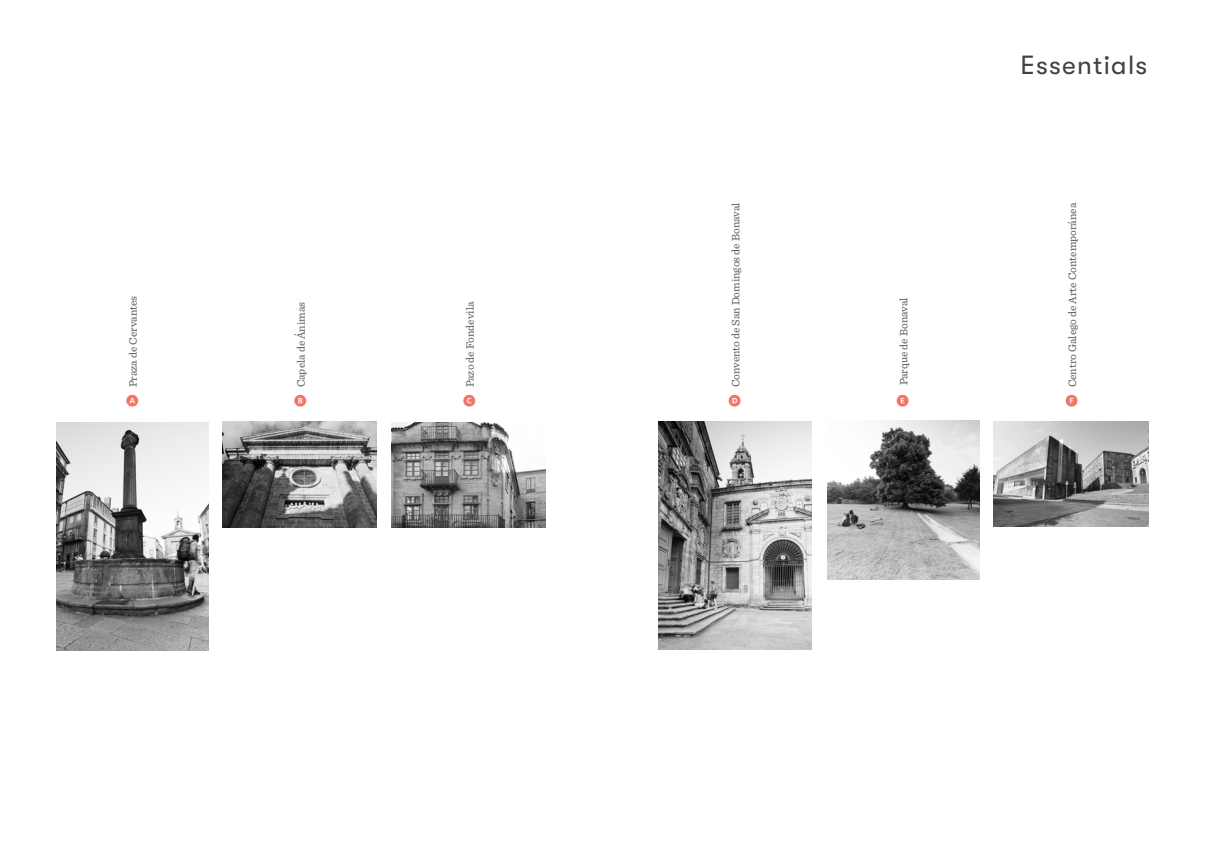
<style>
.page{position:relative;width:1205px;height:851px;background:#fff}
.page>*{position:absolute;margin:0;border:0;box-sizing:border-box;transform-origin:0 0}
.t1{font:26.25px "GT Walsheim";letter-spacing:.05em;color:#414042}
.t2{font:12.5px "Whitney Index Black Round Bd";color:#f37465}
.t3{font:11.25px "Sentinel";color:#58595b}
</style>
<div class="page">
<img style="left:993px;top:421px;width:155px;height:105px">
<img style="left:827px;top:421px;width:152px;height:158px">
<img style="left:658px;top:421px;width:153px;height:228px">
<img style="left:391px;top:422px;width:155px;height:105px">
<img style="left:222px;top:422px;width:155px;height:105px">
<img style="left:56px;top:422px;width:152px;height:228px">
<p class="t3" style="left:125px;top:387px;width:93px;rotate:-90deg">Praza de Cervantes</p>
<p class="t3" style="left:293px;top:387px;width:87px;rotate:-90deg">Capela de Ánimas</p>
<p class="t3" style="left:461px;top:387px;width:87px;rotate:-90deg">Pazo de Fondevila</p>
<p class="t2" style="left:126px;top:394px;width:14px">a</p>
<p class="t2" style="left:294px;top:394px;width:14px">b</p>
<p class="t2" style="left:463px;top:394px;width:14px">c</p>
<p class="t3" style="left:727px;top:387px;width:186px;rotate:-90deg">Convento de San Domingos de Bonaval</p>
<p class="t3" style="left:895px;top:385px;width:89px;rotate:-90deg">Parque de Bonaval</p>
<p class="t1" style="left:1020px;top:50px;width:128px">Essentials</p>
<p class="t3" style="left:1064px;top:387px;width:186px;rotate:-90deg">Centro Galego de Arte Contemporánea</p>
<p class="t2" style="left:728px;top:394px;width:14px">d</p>
<p class="t2" style="left:896px;top:394px;width:14px">E</p>
<p class="t2" style="left:1065px;top:394px;width:14px">F</p>
</div>
